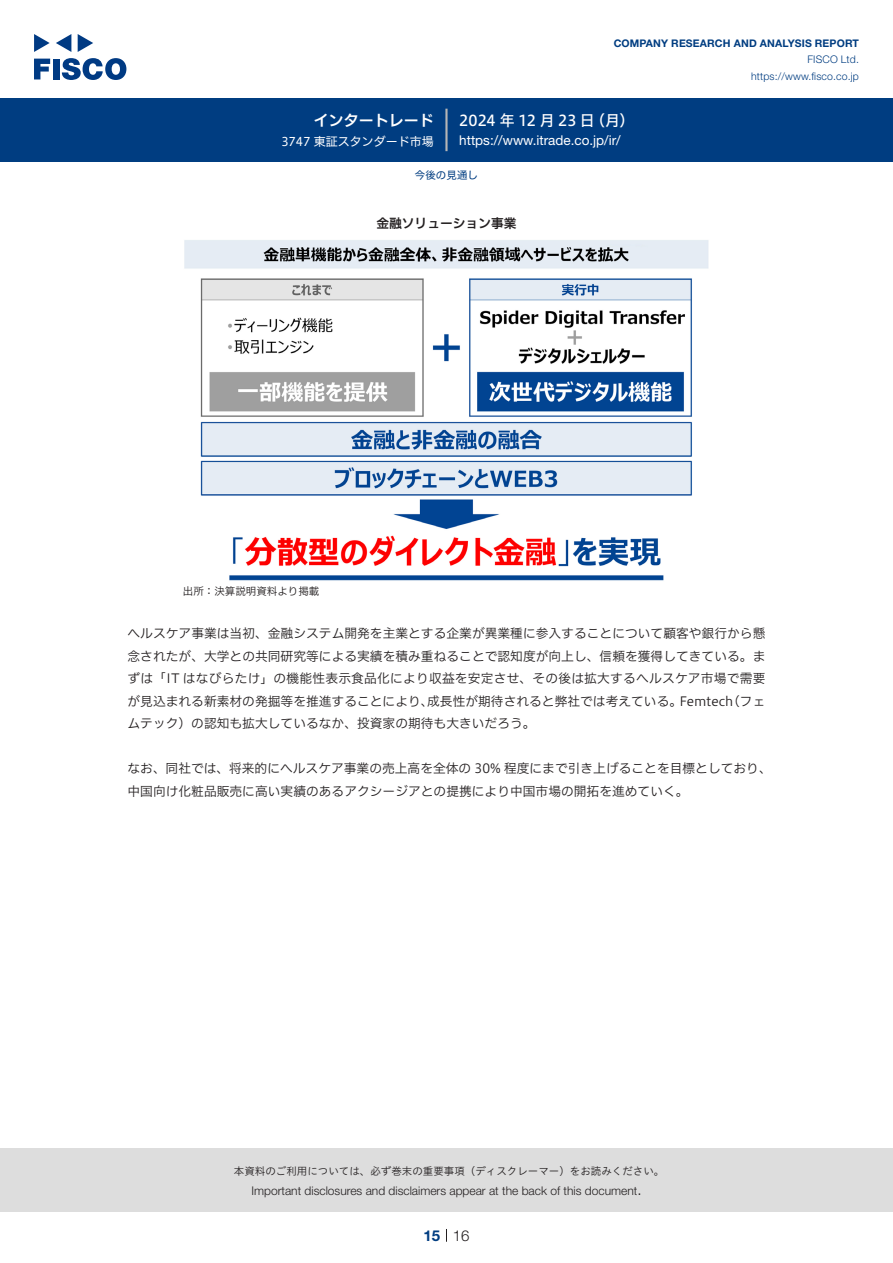
<style>
.page{position:relative;width:893px;height:1263px;background:#fff}
.page>*{position:absolute;margin:0;border:0;box-sizing:border-box;transform-origin:0 0}
.t1{font:15px "Hiragino UD Sans F Std N W5";letter-spacing:.005em;color:#fff}
.t2{font:15px "Hiragino UD Sans F Std N W6";color:#fff}
.t3{font:300 15px "Helvetica Neue LT Std";color:#231f20}
.t4{font:700 15px "Helvetica Neue LT Std";color:#003d81}
.t5{font:13.5px "Helvetica Neue LT Std";color:#fff}
.本文{font:12.75px/22.5px "Hiragino UD Sans F Std N W3";color:#231f20}
.チャートタイトル{font:12.75px "Hiragino UD Sans F Std N W6";color:#231f20}
.t6{font:300 12px "Helvetica Neue LT Std";color:#231f20}
.t7{font:12px "Hiragino UD Sans F Std N W4";color:#fff}
.t8{font:10.5px "Hiragino UD Sans Std W3";color:#231f20}
.t9{font:700 10.5px "Helvetica Neue LT Std";letter-spacing:.015em;color:#003d81}
.t10{font:300 10.5px/16.5px "Helvetica Neue LT Std";letter-spacing:.015em;color:#003d81;text-align:right}
.表組み基本スタイル{font:10.5px "Hiragino UD Sans F Std N W3";color:#231f20}
.ヘッダー{font:10.5px "Hiragino UD Sans F Std N W4";color:#003d81}
</style>
<div class="page">
<div style="left:0;top:1148px;width:893px;height:64px;background:#ddd"></div>
<svg style="left:34px;top:59px;width:16px;height:20px"></svg>
<div style="left:53px;top:59px;width:6px;height:20px;background:#003a83"></div>
<svg style="left:62px;top:58px;width:64px;height:22px"></svg>
<svg style="left:34px;top:34px;width:16px;height:18px"></svg>
<svg style="left:78px;top:34px;width:15px;height:18px"></svg>
<svg style="left:56px;top:34px;width:15px;height:18px"></svg>
<div style="left:0;top:98px;width:893px;height:64px;background:#003d81"></div>
<hr style="left:445px;top:109px;width:3px;height:42px;background:#b5b5b6">
<svg style="left:446px;top:1229px;width:1px;height:13px"></svg>
<img style="left:184px;top:240px;width:525px;height:341px">
<p class="t2" style="left:314px;top:109px;width:122px">インタートレード</p>
<p class="t7" style="left:281px;top:132px;width:154px">3747 東証スタンダード市場</p>
<p class="t9" style="left:614px;top:37px;width:247px">COMPANY RESEARCH AND ANALYSIS REPORT</p>
<p class="t10" style="left:751px;top:51px;width:109px">FISCO Ltd. https://www.fisco.co j p.</p>
<p class="t1" style="left:590px;top:109px;width:46px">（月(</p>
<p class="t1" style="left:459px;top:109px;width:137px">2024 年 12 月23 日</p>
<p class="t5" style="left:459px;top:132px;width:163px">https://www.itrade. c o j p. /i r/</p>
<p class="ヘッダー" style="left:415px;top:167px;width:64px">今後の見通し</p>
<p class="チャートタイトル" style="left:376px;top:214px;width:142px">金融ソリューション事業</p>
<p class="表組み基本スタイル" style="left:183px;top:583px;width:138px">出所：決算説明資料より掲載</p>
<p class="本文" style="left:128px;top:621px;width:639px;text-align:right">ヘルスケア事業は当初、金融システム開発を主業とする企業が異業種に参入することについて顧客や銀行から懸念されたが、大学との共同研究等による実績を積み重ねることで認知度が向上し、信頼を獲得してきている。まずは「IT はなびらたけ」の機能性表示食品化により収益を安定させ、その後は拡大するヘルスケア市場で需要（フェ</p>
<p class="本文" style="left:128px;top:689px;width:409px">が見込まれる新素材の発掘等を推進することにより、<br>ムテック）の認知も拡大しているなか、投資家の期待も大きいだろう。</p>
<p class="本文" style="left:128px;top:756px;width:646px">なお、同社では、将来的にヘルスケア事業の売上高を全体の 30% 程度にまで引き上げることを目標としており、中国向け化粧品販売に高い実績のあるアクシージアとの提携により中国市場の開拓を進めていく。</p>
<p class="本文" style="left:427px;top:689px;width:256px">成長性が期待されると弊社では考えている。</p>
<p class="本文" style="left:679px;top:689px;width:56px">Femtech</p>
<p class="t8" style="left:234px;top:1163px;width:432px">本資料のご利用については、必ず巻末の重要事項（ディスクレーマー）をお読みください。</p>
<p class="t3" style="left:637px;top:1180px;width:6px">.</p>
<p class="t6" style="left:251px;top:1183px;width:387px">Important disclosures and disclaimers appear at the back of this document</p>
<p class="t4" style="left:423px;top:1226px;width:18px">15</p>
<p class="t3" style="left:453px;top:1226px;width:18px">16</p>
</div>
